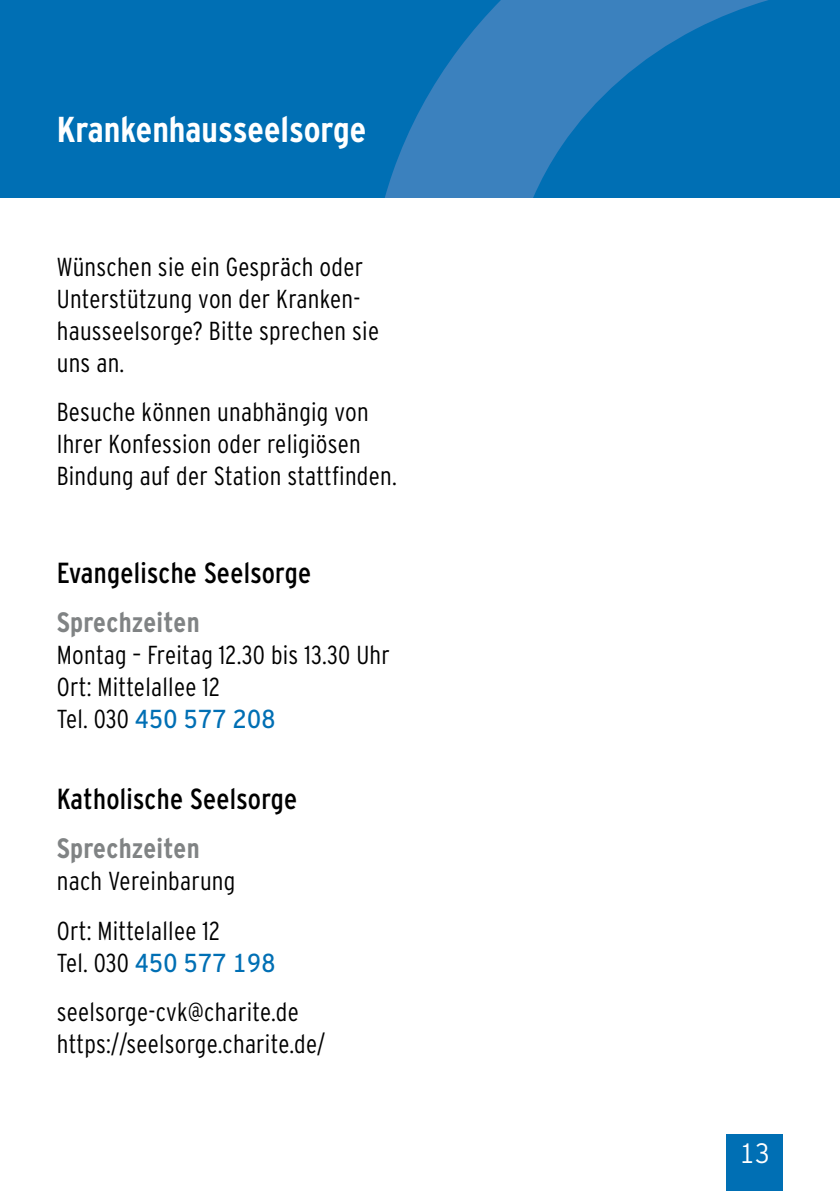
<style>
.page{position:relative;width:840px;height:1191px;background:#fff}
.page>*{position:absolute;margin:0;border:0;box-sizing:border-box;transform-origin:0 0}
.t1{font:700 condensed 36px "Interstate";color:#fff}
.t2{font:condensed 29px "Interstate";letter-spacing:.01em;color:#000}
.t3{font:700 condensed 28px "Interstate";letter-spacing:.01em;color:#808384}
.t4{font:300 condensed 28px "Interstate Tab";color:#fff}
.t5{font:300 condensed 26px/32px "Interstate";letter-spacing:.01em;color:#000}
.t6{font:condensed 26px "Interstate Tab";letter-spacing:.01em;color:#006fb4}
.s1{font-family:"Interstate";font-weight:300;color:#000}
</style>
<div class="page">
<div style="left:0;top:0;width:839px;height:198px;background:#006fb4"></div>
<svg style="left:385px;top:0;width:383px;height:198px"></svg>
<div style="left:726px;top:1134px;width:56px;height:57px;background:#006fb4"></div>
<h1 class="t1" style="left:57px;top:109px;width:311px">Krankenhausseelsorge</h1>
<p class="t5" style="left:57px;top:251px;width:324px">Wünschen sie ein Gespräch oder<br>Unterstützung von der Kranken&shy;hausseelsorge? Bitte sprechen sie uns an.</p>
<p class="t5" style="left:57px;top:396px;width:341px">Besuche können unabhängig von<br>Ihrer Konfession oder religiösen<br>Bindung auf der Station stattfinden.</p>
<p class="t2" style="left:57px;top:557px;width:256px">Evangelische Seelsorge</p>
<p class="t3" style="left:57px;top:607px;width:144px">Sprechzeiten</p>
<p class="t5" style="left:57px;top:639px;width:334px">Montag – Freitag 12.30 bis 13.30 Uhr<br>Ort: Mittelallee 12</p>
<p class="t6" style="left:57px;top:704px;width:220px"><span class="s1">Tel. 030</span> 450 577 208</p>
<p class="t2" style="left:57px;top:783px;width:242px">Katholische Seelsorge</p>
<p class="t3" style="left:57px;top:833px;width:144px">Sprechzeiten</p>
<p class="t5" style="left:57px;top:856px;width:180px;line-height:49px">nach Vereinbarung<br>Ort: Mittelallee 12</p>
<p class="t6" style="left:57px;top:948px;width:220px"><span class="s1">Tel. 030</span> 450 577 198</p>
<p class="t5" style="left:57px;top:995px;width:269px">seelsorge-cvk@charite.de https://seelsorge.charite.de/</p>
<p class="t4" style="left:739px;top:1137px;width:32px">13</p>
</div>
